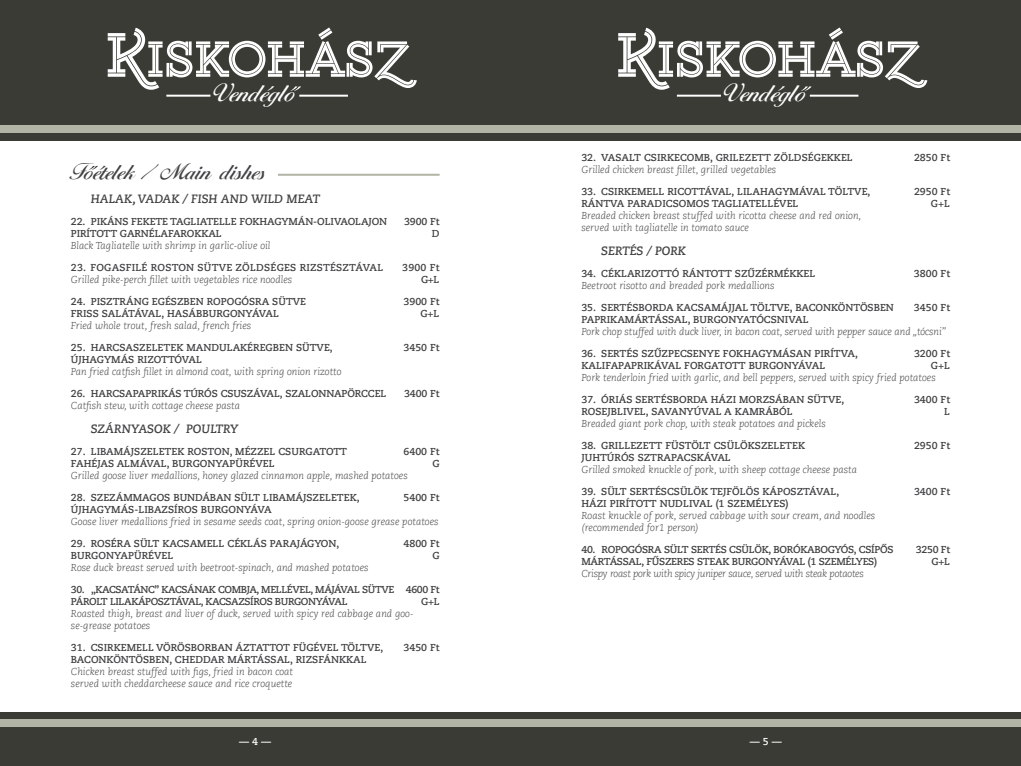
<style>
.page{position:relative;width:1021px;height:766px;background:#fff}
.page>*{position:absolute;margin:0;border:0;box-sizing:border-box;transform-origin:0 0}
.t1{font:27px "Larissa";color:#fff}
.t2{font:24px "Larissa";color:#414042}
.t3{font:italic 700 12px "Caecilia LT Std";color:#414042}
.t4{font:700 10px "Caecilia LT Std";color:#414042}
.t5{font:italic 300 10px/12px "Caecilia LT Std";color:#414042}
.t6{font:700 10px/12px "Caecilia LT Std";letter-spacing:-.04em;color:#414042}
.t7{font:700 10px "Caecilia LT Std";letter-spacing:-.03em;color:#414042}
.t8{font:italic 300 10px "Caecilia LT Std";letter-spacing:-.03em;color:#414042}
.t9{font:700 10px "Caecilia LT Std";letter-spacing:.02em;color:#414042}
.t10{font:700 10px "Caecilia LT Std";color:#fff}
</style>
<div class="page">
<div style="left:0;top:711px;width:1020px;height:54px;background:#3a3b35"></div>
<div style="left:0;top:719px;width:1020px;height:7px;background:#b2b5a5"></div>
<div style="left:0;top:0;width:1020px;height:141px;background:#3a3b35"></div>
<div style="left:0;top:125px;width:1020px;height:8px;background:#b2b5a5"></div>
<hr style="left:166px;top:95px;width:44px;height:2px;background:#fff">
<hr style="left:299px;top:95px;width:49px;height:2px;background:#fff">
<svg style="left:108px;top:27px;width:309px;height:64px"></svg>
<hr style="left:677px;top:95px;width:44px;height:2px;background:#fff">
<hr style="left:809px;top:95px;width:49px;height:2px;background:#fff">
<svg style="left:618px;top:27px;width:309px;height:64px"></svg>
<hr style="left:278px;top:174px;width:161px;height:2px;background:#b2b5a5">
<svg style="left:89px;top:166px;width:9px;height:4px"></svg>
<h1 class="t1" style="left:213px;top:72px;width:86px">Vendéglo</h1>
<h1 class="t1" style="left:723px;top:72px;width:86px">Vendéglo</h1>
<h2 class="t2" style="left:71px;top:153px;width:198px">Foételek / Main dishes</h2>
<p class="t3" style="left:91px;top:192px;width:231px">HALAK, VADAK / FISH AND WILD MEAT</p>
<p class="t4" style="left:71px;top:216px;width:318px">22. PIKÁNS FEKETE TAGLIATELLE FOKHAGYMÁN-OLIVAOLAJON</p>
<p class="t4" style="left:404px;top:216px;width:37px">3900 Ft</p>
<p class="t4" style="left:71px;top:228px;width:152px">PIRÍTOTT GARNÉLAFAROKKAL</p>
<p class="t4" style="left:432px;top:228px;width:9px">D</p>
<p class="t5" style="left:71px;top:240px;width:201px">Black Tagliatelle with shrimp in garlic-olive oil</p>
<p class="t9" style="left:71px;top:262px;width:314px">23. FOGASFILÉ ROSTON SÜTVE ZÖLDSÉGES RIZSTÉSZTÁVAL</p>
<p class="t4" style="left:402px;top:262px;width:39px">3900 Ft</p>
<p class="t5" style="left:71px;top:274px;width:223px">Grilled pike-perch fillet with vegetables rice noodles</p>
<p class="t4" style="left:421px;top:274px;width:20px">G+L</p>
<p class="t4" style="left:71px;top:296px;width:237px">24. PISZTRÁNG EGÉSZBEN ROPOGÓSRA SÜTVE</p>
<p class="t4" style="left:403px;top:296px;width:38px">3900 Ft</p>
<p class="t4" style="left:71px;top:308px;width:210px">FRISS SALÁTÁVAL, HASÁBBURGONYÁVAL</p>
<p class="t4" style="left:420px;top:308px;width:21px">G+L</p>
<p class="t5" style="left:71px;top:320px;width:182px">Fried whole trout, fresh salad, french fries</p>
<p class="t4" style="left:71px;top:341px;width:263px">25. HARCSASZELETEK MANDULAKÉREGBEN SÜTVE,</p>
<p class="t4" style="left:403px;top:341px;width:38px">3450 Ft</p>
<p class="t4" style="left:71px;top:353px;width:132px">ÚJHAGYMÁS RIZOTTÓVAL</p>
<p class="t5" style="left:71px;top:366px;width:272px">Pan fried catfish fillet in almond coat, with spring onion rizotto</p>
<p class="t4" style="left:71px;top:387px;width:317px">26. HARCSAPAPRIKÁS TÚRÓS CSUSZÁVAL, SZALONNAPÖRCCEL</p>
<p class="t4" style="left:404px;top:387px;width:37px">3400 Ft</p>
<p class="t5" style="left:71px;top:400px;width:171px">Catfish stew, with cottage cheese pasta</p>
<p class="t3" style="left:91px;top:422px;width:149px">SZÁRNYASOK / POULTRY</p>
<p class="t4" style="left:71px;top:446px;width:278px">27. LIBAMÁJSZELETEK ROSTON, MÉZZEL CSURGATOTT</p>
<p class="t4" style="left:403px;top:446px;width:38px">6400 Ft</p>
<p class="t4" style="left:71px;top:458px;width:205px">FAHÉJAS ALMÁVAL, BURGONYAPÜRÉVEL</p>
<p class="t4" style="left:432px;top:458px;width:9px">G</p>
<p class="t5" style="left:71px;top:470px;width:338px">Grilled goose liver medallions, honey glazed cinnamon apple, mashed potatoes</p>
<p class="t4" style="left:71px;top:492px;width:290px">28. SZEZÁMMAGOS BUNDÁBAN SÜLT LIBAMÁJSZELETEK,</p>
<p class="t4" style="left:403px;top:492px;width:38px">5400 Ft</p>
<p class="t4" style="left:71px;top:504px;width:202px">ÚJHAGYMÁS-LIBAZSÍROS BURGONYÁVA</p>
<p class="t5" style="left:71px;top:516px;width:369px">Goose liver medallions fried in sesame seeds coat, spring onion-goose grease potatoes</p>
<p class="t4" style="left:71px;top:537px;width:270px">29. ROSÉRA SÜLT KACSAMELL CÉKLÁS PARAJÁGYON,</p>
<p class="t4" style="left:403px;top:537px;width:38px">4800 Ft</p>
<p class="t4" style="left:71px;top:549px;width:104px">BURGONYAPÜRÉVEL</p>
<p class="t4" style="left:432px;top:549px;width:9px">G</p>
<p class="t5" style="left:71px;top:562px;width:299px">Rose duck breast served with beetroot-spinach, and mashed potatoes</p>
<p class="t6" style="left:71px;top:583px;width:370px">30. „KACSATÁNC” KACSÁNAK COMBJA, MELLÉVEL, MÁJÁVAL SÜTVE 4600 Ft<br>PÁROLT LILAKÁPOSZTÁVAL, KACSAZSÍROS BURGONYÁVAL</p>
<p class="t4" style="left:421px;top:595px;width:20px">G+L</p>
<p class="t5" style="left:71px;top:608px;width:344px">Roasted thigh, breast and liver of duck, served with spicy red cabbage and goo&shy;se-grease potatoes</p>
<p class="t4" style="left:71px;top:641px;width:314px">31. CSIRKEMELL VÖRÖSBORBAN ÁZTATTOT FÜGÉVEL TÖLTVE,</p>
<p class="t4" style="left:403px;top:641px;width:38px">3450 Ft</p>
<p class="t4" style="left:71px;top:653px;width:297px">BACONKÖNTÖSBEN, CHEDDAR MÁRTÁSSAL, RIZSFÁNKKAL</p>
<p class="t5" style="left:71px;top:665px;width:224px">Chicken breast stuffed with figs, fried in bacon coat served with cheddarcheese sauce and rice croquette</p>
<p class="t4" style="left:581px;top:151px;width:273px">32. VASALT CSIRKECOMB, GRILEZETT ZÖLDSÉGEKKEL</p>
<p class="t4" style="left:914px;top:151px;width:38px">2850 Ft</p>
<p class="t5" style="left:581px;top:164px;width:196px">Grilled chicken breast fillet, grilled vegetables</p>
<p class="t4" style="left:581px;top:185px;width:291px">33. CSIRKEMELL RICOTTÁVAL, LILAHAGYMÁVAL TÖLTVE,</p>
<p class="t4" style="left:914px;top:185px;width:38px">2950 Ft</p>
<p class="t4" style="left:581px;top:197px;width:219px">RÁNTVA PARADICSOMOS TAGLIATELLÉVEL</p>
<p class="t4" style="left:930px;top:197px;width:21px">G+L</p>
<p class="t5" style="left:581px;top:209px;width:281px">Breaded chicken breast stuffed with ricotta cheese and red onion, served with tagliatelle in tomato sauce</p>
<p class="t3" style="left:601px;top:244px;width:86px">SERTÉS / PORK</p>
<p class="t4" style="left:581px;top:268px;width:235px">34. CÉKLARIZOTTÓ RÁNTOTT SZŰZÉRMÉKKEL</p>
<p class="t4" style="left:914px;top:268px;width:38px">3800 Ft</p>
<p class="t5" style="left:581px;top:280px;width:194px">Beetroot risotto and breaded pork medallions</p>
<p class="t4" style="left:581px;top:301px;width:314px">35. SERTÉSBORDA KACSAMÁJJAL TÖLTVE, BACONKÖNTÖSBEN</p>
<p class="t4" style="left:914px;top:301px;width:38px">3450 Ft</p>
<p class="t4" style="left:581px;top:313px;width:229px">PAPRIKAMÁRTÁSSAL, BURGONYATÓCSNIVAL</p>
<p class="t5" style="left:581px;top:326px;width:366px">Pork chop stuffed with duck liver, in bacon coat, served with pepper sauce and „tócsni”</p>
<p class="t4" style="left:581px;top:347px;width:278px">36. SERTÉS SZŰZPECSENYE FOKHAGYMÁSAN PIRÍTVA,</p>
<p class="t4" style="left:914px;top:347px;width:38px">3200 Ft</p>
<p class="t4" style="left:581px;top:359px;width:245px">KALIFAPAPRIKÁVAL FORGATOTT BURGONYÁVAL</p>
<p class="t4" style="left:930px;top:359px;width:21px">G+L</p>
<p class="t5" style="left:581px;top:372px;width:356px">Pork tenderloin fried with garlic, and bell peppers, served with spicy fried potatoes</p>
<p class="t4" style="left:581px;top:393px;width:264px">37. ÓRIÁS SERTÉSBORDA HÁZI MORZSÁBAN SÜTVE,</p>
<p class="t4" style="left:914px;top:393px;width:38px">3400 Ft</p>
<p class="t4" style="left:581px;top:405px;width:213px">ROSEJBLIVEL, SAVANYÚVAL A KAMRÁBÓL</p>
<p class="t4" style="left:944px;top:405px;width:7px">L</p>
<p class="t5" style="left:581px;top:417px;width:246px">Breaded giant pork chop, with steak potatoes and pickels</p>
<p class="t4" style="left:581px;top:439px;width:225px">38. GRILLEZETT FÜSTÖLT CSÜLÖKSZELETEK</p>
<p class="t4" style="left:914px;top:439px;width:38px">2950 Ft</p>
<p class="t4" style="left:581px;top:451px;width:151px">JUHTÚRÓS SZTRAPACSKÁVAL</p>
<p class="t5" style="left:581px;top:463px;width:277px">Grilled smoked knuckle of pork, with sheep cottage cheese pasta</p>
<p class="t4" style="left:581px;top:485px;width:259px">39. SÜLT SERTÉSCSÜLÖK TEJFÖLÖS KÁPOSZTÁVAL,</p>
<p class="t4" style="left:914px;top:485px;width:38px">3400 Ft</p>
<p class="t4" style="left:581px;top:497px;width:208px">HÁZI PIRÍTOTT NUDLIVAL (1 SZEMÉLYES)</p>
<p class="t5" style="left:581px;top:509px;width:295px">Roast knuckle of pork, served cabbage with sour cream, and noodles (recommended for1 person)</p>
<p class="t7" style="left:581px;top:543px;width:313px">40. ROPOGÓSRA SÜLT SERTÉS CSÜLÖK, BORÓKABOGYÓS, CSÍPŐS</p>
<p class="t4" style="left:915px;top:543px;width:36px">3250 Ft</p>
<p class="t7" style="left:581px;top:555px;width:297px">MÁRTÁSSAL, FŰSZERES STEAK BURGONYÁVAL (1 SZEMÉLYES)</p>
<p class="t4" style="left:931px;top:555px;width:20px">G+L</p>
<p class="t8" style="left:581px;top:567px;width:284px">Crispy roast pork with spicy juniper sauce, served with steak potaotes</p>
<p class="t10" style="left:239px;top:735px;width:33px">— 4 —</p>
<p class="t10" style="left:749px;top:735px;width:33px">— 5 —</p>
</div>
